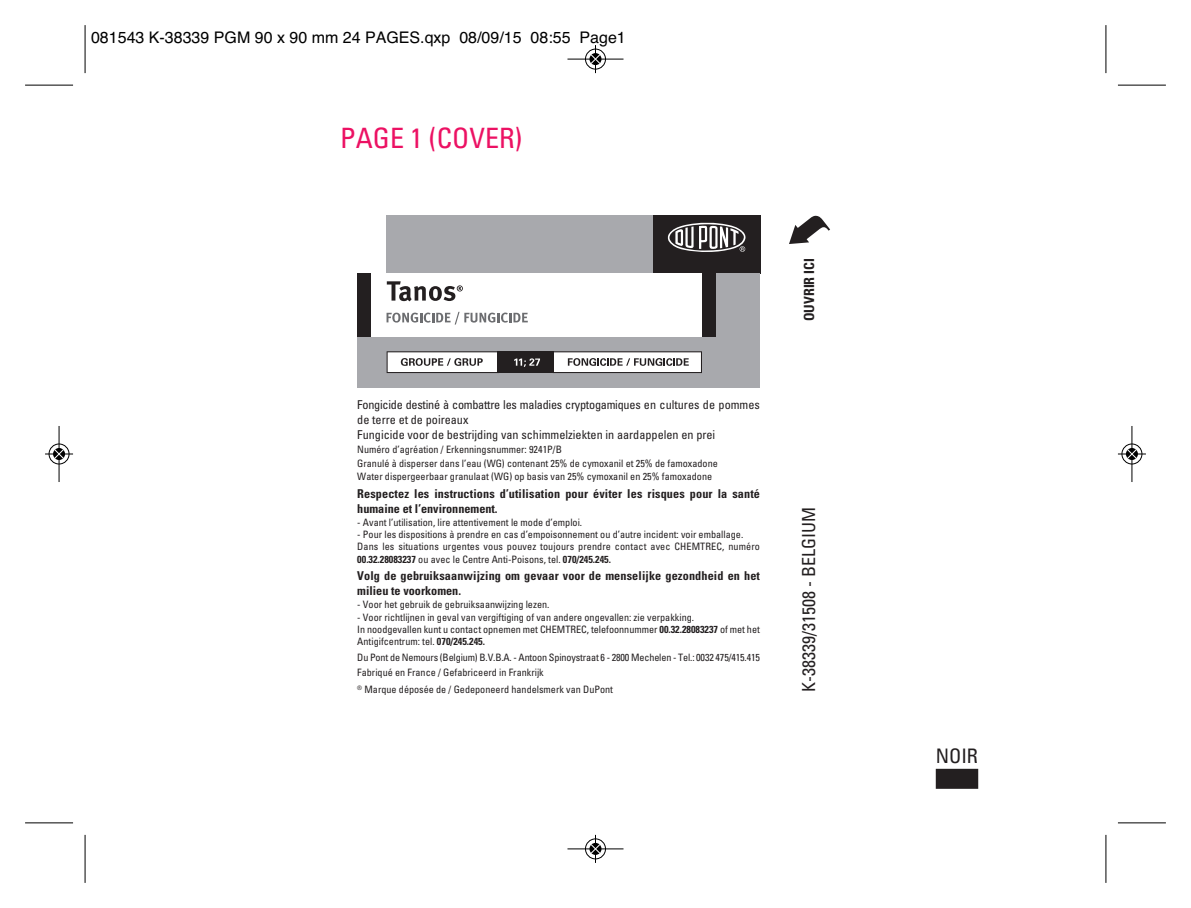
<style>
.page{position:relative;width:1191px;height:908px;background:#fff}
.page>*{position:absolute;margin:0;border:0;box-sizing:border-box;transform-origin:0 0}
.t1{font:condensed 28px "Univers LT Std";color:#ec1163}
.t2{font:condensed 20px "Univers LT Std";color:#231f20}
.t3{font:condensed 18px "Univers LT Std";color:#231f20}
.t4{font:16px "Helvetica";color:#000}
.t5{font:700 condensed 14px "Univers LT Std";color:#231f20}
.t6{font:700 condensed 12.2px/14.6px "Univers LT Std";letter-spacing:.01em;color:#231f20}
.t7{font:condensed 12.2px/14.6px "Univers LT Std";color:#231f20}
.t8{font:condensed 10.2px/12.2px "Univers LT Std";color:#231f20}
.s1{font-weight:700}
</style>
<div class="page">
<div style="left:935px;top:768px;width:43px;height:20px;background:#231f20"></div>
<div style="left:386px;top:215px;width:268px;height:59px;background:#a8a9ad"></div>
<div style="left:357px;top:274px;width:15px;height:63px;background:#231f20"></div>
<div style="left:702px;top:267px;width:14px;height:70px;background:#231f20"></div>
<div style="left:653px;top:215px;width:107px;height:59px;background:#231f20"></div>
<div style="left:357px;top:337px;width:403px;height:50px;background:#a8a9ad"></div>
<svg style="left:387px;top:281px;width:76px;height:20px"></svg>
<svg style="left:386px;top:312px;width:142px;height:12px"></svg>
<svg style="left:386px;top:351px;width:111px;height:22px;background:#cecece"></svg>
<svg style="left:554px;top:351px;width:148px;height:22px;background:#cac9c9"></svg>
<div style="left:497px;top:351px;width:57px;height:22px;background:#231f20"></div>
<svg style="left:514px;top:358px;width:26px;height:8px"></svg>
<div style="left:716px;top:274px;width:44px;height:63px;background:#a8a9ad"></div>
<svg style="left:667px;top:222px;width:79px;height:30px"></svg>
<hr style="left:85px;top:25px;width:1px;height:48px;background:#000">
<hr style="left:25px;top:85px;width:48px;height:1px;background:#000">
<hr style="left:1105px;top:25px;width:1px;height:48px;background:#000">
<hr style="left:1118px;top:85px;width:47px;height:1px;background:#000">
<hr style="left:85px;top:834px;width:1px;height:48px;background:#000">
<hr style="left:25px;top:822px;width:48px;height:1px;background:#000">
<hr style="left:1105px;top:834px;width:1px;height:48px;background:#000">
<hr style="left:1118px;top:822px;width:47px;height:1px;background:#000">
<div style="left:585px;top:48px;width:21px;height:22px;border:1px solid #fff;border-radius:50%"></div>
<hr style="left:567px;top:59px;width:56px;height:1px;background:#000">
<div style="left:585px;top:49px;width:21px;height:20px;border:1px solid #000;border-radius:50%"></div>
<svg style="left:590px;top:45px;width:10px;height:28px"></svg>
<div style="left:585px;top:837px;width:21px;height:22px;border:1px solid #fff;border-radius:50%"></div>
<hr style="left:567px;top:848px;width:56px;height:1px;background:#000">
<div style="left:585px;top:838px;width:21px;height:20px;border:1px solid #000;border-radius:50%"></div>
<svg style="left:590px;top:834px;width:10px;height:28px"></svg>
<div style="left:48px;top:443px;width:22px;height:21px;border:1px solid #fff;border-radius:50%"></div>
<hr style="left:59px;top:426px;width:1px;height:56px;background:#000">
<div style="left:49px;top:443px;width:20px;height:21px;border:1px solid #000;border-radius:50%"></div>
<svg style="left:45px;top:448px;width:28px;height:11px"></svg>
<hr style="left:1131px;top:426px;width:1px;height:56px;background:#000">
<div style="left:1121px;top:443px;width:21px;height:21px;border:1px solid #000;border-radius:50%"></div>
<svg style="left:1118px;top:448px;width:28px;height:11px"></svg>
<h3 class="t4" style="left:91px;top:32px;width:536px">081543 K-38339 PGM 90 x 90 mm 24 PAGES.qxp 08/09/15 08:55 Page1</h3>
<h1 class="t1" style="left:340px;top:128px;width:184px">PAGE 1 (COVER)</h1>
<p class="t7" style="left:357px;top:398px;width:404px">Fongicide destiné à combattre les maladies cryptogamiques en cultures de pommes de terre et de poireaux<br>Fungicide voor de bestrijding van schimmelziekten in aardappelen en prei</p>
<p class="t8" style="left:357px;top:443px;width:362px;line-height:13.6px">Numéro d’agréation / Erkenningsnummer: 9241P/B<br>Granulé à disperser dans l’eau (WG) contenant 25% de cymoxanil et 25% de famoxadone<br>Water dispergeerbaar granulaat (WG) op basis van 25% cymoxanil en 25% famoxadone</p>
<p class="t6" style="left:357px;top:487px;width:404px">Respectez les instructions d’utilisation pour éviter les risques pour la santé humaine et l’environnement.</p>
<p class="t8" style="left:357px;top:517px;width:226px">- Avant l’utilisation, lire attentivement le mode d’emploi.</p>
<p class="t8" style="left:357px;top:529px;width:404px">- Pour les dispositions à prendre en cas d’empoisonnement ou d’autre incident: voir emballage.<br>Dans les situations urgentes vous pouvez toujours prendre contact avec CHEMTREC, numéro<br><span class="s1">00.32.28083237</span> ou avec le Centre Anti-Poisons, tel. <span class="s1">070/245.245.</span></p>
<p class="t6" style="left:357px;top:569px;width:404px">Volg de gebruiksaanwijzing om gevaar voor de menselijke gezondheid en het milieu te voorkomen.</p>
<p class="t8" style="left:357px;top:599px;width:194px">- Voor het gebruik de gebruiksaanwijzing lezen.</p>
<p class="t8" style="left:357px;top:611px;width:404px">- Voor richtlijnen in geval van vergiftiging of van andere ongevallen: zie verpakking.<br>In noodgevallen kunt u contact opnemen met CHEMTREC, telefoonnummer <span class="s1">00.32.28083237</span> of met het<br>Antigifcentrum: tel. <span class="s1">070/245.245.</span></p>
<p class="t8" style="left:357px;top:651px;width:404px;line-height:15px">Du Pont de Nemours (Belgium) B.V.B.A. - Antoon Spinoystraat 6 - 2800 Mechelen - Tel.: 0032 475/415.415<br>Fabriqué en France / Gefabriceerd in Frankrijk</p>
<p class="t8" style="left:357px;top:683px;width:257px"><sup>®</sup> Marque déposée de / Gedeponeerd handelsmerk van DuPont</p>
<h3 class="t5" style="left:804px;top:321px;width:65px;rotate:-90deg">OUVRIR ICI</h3>
<h3 class="t3" style="left:802px;top:692px;width:186px;rotate:-90deg">K-38339/31508 - BELGIUM</h3>
<h2 class="t2" style="left:935px;top:748px;width:44px">NOIR</h2>
</div>
